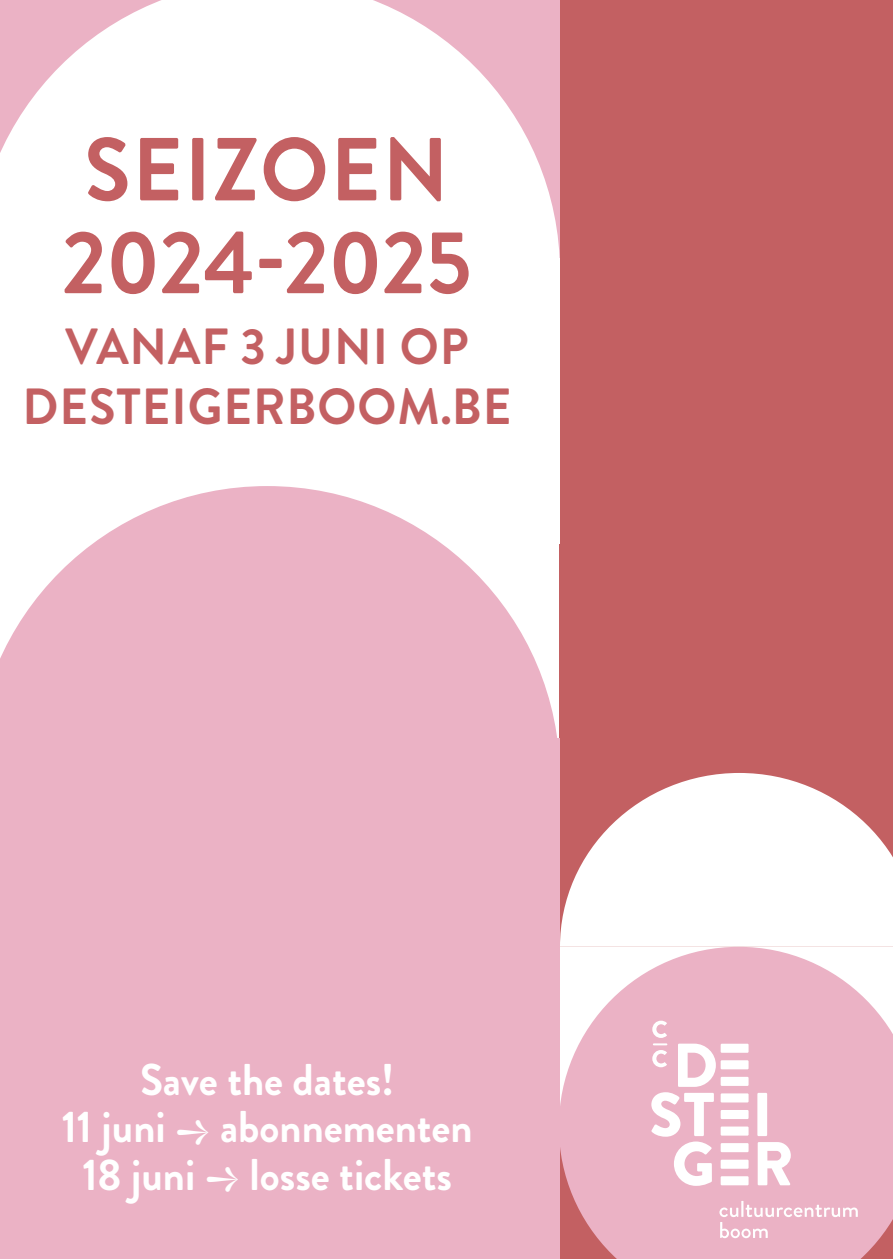
<style>
.page{position:relative;width:893px;height:1259px;background:#fff}
.page>*{position:absolute;margin:0;border:0;box-sizing:border-box;transform-origin:0 0}
.t1{font:700 89.1px/92.7px "Brandon Grotesque";letter-spacing:.005em;color:#c36062;scale:.96 1}
.t2{font:700 50.7px/60.3px "Brandon Grotesque";letter-spacing:.02em;color:#c36062;text-align:center;scale:.96 1}
.t3{font:700 44.4px/47.7px "Brandon Grotesque";color:#fff;text-align:center;scale:.96 1}
.s1{font-family:"Sfizia";font-weight:400;font-style:italic}
</style>
<div class="page">
<div style="left:560px;top:0;width:333px;height:1259px;background:#c36062"></div>
<svg style="left:0;top:0;width:560px;height:258px"></svg>
<svg style="left:560px;top:773px;width:333px;height:174px;fill:#fff"></svg>
<svg style="left:0;top:486px;width:560px;height:253px;fill:#ebb2c5"></svg>
<svg style="left:560px;top:947px;width:333px;height:312px;background:#ecb9c9"></svg>
<div style="left:0;top:739px;width:560px;height:520px;background:#ebb2c5"></div>
<div style="left:721px;top:1043px;width:28px;height:9px;background:#fff"></div>
<div style="left:721px;top:1060px;width:28px;height:9px;background:#fff"></div>
<div style="left:721px;top:1076px;width:28px;height:10px;background:#fff"></div>
<div style="left:721px;top:1093px;width:28px;height:9px;background:#fff"></div>
<div style="left:721px;top:1110px;width:28px;height:9px;background:#fff"></div>
<div style="left:721px;top:1126px;width:28px;height:9px;background:#fff"></div>
<div style="left:721px;top:1143px;width:28px;height:9px;background:#fff"></div>
<div style="left:721px;top:1159px;width:28px;height:9px;background:#fff"></div>
<div style="left:721px;top:1176px;width:28px;height:9px;background:#fff"></div>
<div style="left:757px;top:1092px;width:10px;height:44px;background:#fff"></div>
<svg style="left:758px;top:1142px;width:33px;height:43px"></svg>
<svg style="left:719px;top:1200px;width:139px;height:38px;background:#eebdcd"></svg>
<svg style="left:651px;top:1020px;width:65px;height:165px;background:#f1ccd8"></svg>
<h1 class="t1" style="left:62px;top:125px;width:428px">SEIZOEN<br>2024-2025</h1>
<p class="t2" style="left:23px;top:317px;width:511px">VANAF 3 JUNI OP<br>DESTEIGERBOOM.BE</p>
<p class="t3" style="left:62px;top:1056px;width:430px">Save the dates!<br>11 juni <span class="s1">→</span> abonnementen<br>18 juni <span class="s1">→</span> losse tickets</p>
</div>
